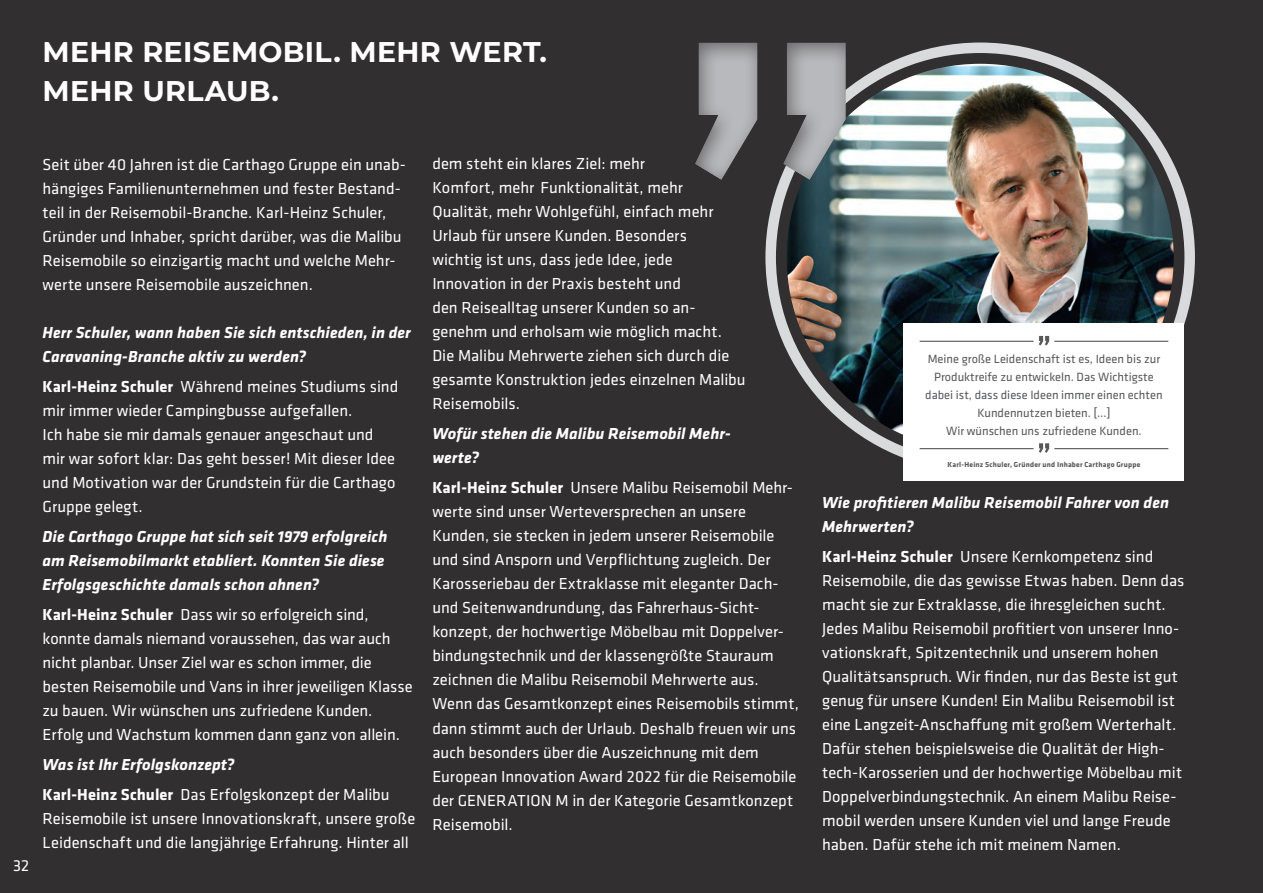
<style>
.page{position:relative;width:1263px;height:893px;background:#312f30}
.page>*{position:absolute;margin:0;border:0;box-sizing:border-box;transform-origin:0 0}
.Klavika_Headline_24p{font:700 28.5px "Montserrat";letter-spacing:.01em;color:#fff}
.Klavika_Headline_24p-2{font:16.5px/24px "Klavika Basic";color:#fff}
.Klavika_Headline_24p-3{font:italic 700 16.5px/24px "Klavika Basic";letter-spacing:.005em;color:#fff}
.Klavika_Copy_11_pt_Z{font:12.3px/18px "Klavika Basic";color:#57585a;text-align:center}
.t1{font:700 7.5px "Klavika Basic";letter-spacing:.03em;color:#57585a}
.s1{font-weight:700}
</style>
<div class="page">
<img style="left:787px;top:64px;width:387px;height:387px;border-radius:193px">
<div style="left:904px;top:323px;width:280px;height:157px;background:#fff"></div>
<div style="left:693px;top:42px;width:153px;height:138px;background:#231f20;opacity:.5"></div>
<hr style="left:1054px;top:341px;width:114px;height:1px;background:#57585a">
<svg style="left:1039px;top:336px;width:10px;height:9px"></svg>
<hr style="left:919px;top:341px;width:114px;height:1px;background:#57585a">
<hr style="left:1054px;top:448px;width:114px;height:1px;background:#57585a">
<svg style="left:1039px;top:443px;width:10px;height:10px"></svg>
<hr style="left:919px;top:448px;width:114px;height:1px;background:#57585a">
<p class="Klavika_Headline_24p" style="left:43px;top:32px;width:506px">MEHR REISEMOBIL. MEHR WERT.</p>
<p class="Klavika_Headline_24p" style="left:43px;top:71px;width:238px">MEHR URLAUB.</p>
<p class="Klavika_Headline_24p-2" style="left:13px;top:853px;width:18px">32</p>
<p class="Klavika_Headline_24p-2" style="left:43px;top:152px;width:365px">Seit über 40 Jahren ist die Carthago Gruppe ein unab&shy;hängiges Familienunternehmen und fester Bestand&shy;teil in der Reisemobil-Branche. Karl-Heinz Schuler, Gründer und Inhaber, spricht darüber, was die Malibu Reisemobile so einzigartig macht und welche Mehr&shy;werte unsere Reisemobile auszeichnen.</p>
<p class="Klavika_Headline_24p-3" style="left:43px;top:320px;width:370px">Herr Schuler, wann haben Sie sich entschieden, in der<br>Caravaning-Branche aktiv zu werden?</p>
<p class="Klavika_Headline_24p-2" style="left:43px;top:374px;width:357px"><span class="s1">Karl-Heinz Schuler</span> Während meines Studiums sind mir immer wieder Campingbusse aufgefallen.<br>Ich habe sie mir damals genauer angeschaut und mir war sofort klar: Das geht besser! Mit dieser Idee und Motivation war der Grundstein für die Carthago Gruppe gelegt.</p>
<p class="Klavika_Headline_24p-3" style="left:43px;top:524px;width:346px">Die Carthago Gruppe hat sich seit 1979 erfolgreich am Reisemobilmarkt etabliert. Konnten Sie diese<br>Erfolgsgeschichte damals schon ahnen?</p>
<p class="Klavika_Headline_24p-2" style="left:43px;top:602px;width:372px"><span class="s1">Karl-Heinz Schuler</span> Dass wir so erfolgreich sind, konnte damals niemand voraussehen, das war auch nicht planbar. Unser Ziel war es schon immer, die besten Reisemobile und Vans in ihrer jeweiligen Klasse zu bauen. Wir wünschen uns zufriedene Kunden.<br>Erfolg und Wachstum kommen dann ganz von allein.</p>
<p class="Klavika_Headline_24p-3" style="left:43px;top:752px;width:194px">Was ist Ihr Erfolgskonzept?</p>
<p class="Klavika_Headline_24p-2" style="left:43px;top:782px;width:374px"><span class="s1">Karl-Heinz Schuler</span> Das Erfolgskonzept der Malibu<br>Reisemobile ist unsere Innovationskraft, unsere große<br>Leidenschaft und die langjährige Erfahrung. Hinter all</p>
<p class="Klavika_Headline_24p-2" style="left:432px;top:151px;width:315px">dem steht ein klares Ziel: mehr<br>Komfort, mehr Funktionalität, mehr Qualität, mehr Wohlgefühl, einfach mehr Urlaub für unsere Kunden. Besonders<br>wichtig ist uns, dass jede Idee, jede Innovation in der Praxis besteht und<br>den Reisealltag unserer Kunden so an&shy;genehm und erholsam wie möglich macht.<br>Die Malibu Mehrwerte ziehen sich durch die gesamte Konstruktion jedes einzelnen Malibu Reisemobils.</p>
<p class="Klavika_Headline_24p-3" style="left:432px;top:421px;width:300px">Wofür stehen die Malibu Reisemobil Mehr&shy;werte?</p>
<p class="Klavika_Headline_24p-2" style="left:432px;top:475px;width:368px"><span class="s1">Karl-Heinz Schuler</span> Unsere Malibu Reisemobil Mehr&shy;werte sind unser Werteversprechen an unsere Kunden, sie stecken in jedem unserer Reisemobile und sind Ansporn und Verpflichtung zugleich. Der Karosseriebau der Extraklasse mit eleganter Dach&shy;und Seitenwandrundung, das Fahrerhaus-Sicht&shy;konzept, der hochwertige Möbelbau mit Doppelver&shy;bindungstechnik und der klassengrößte Stauraum zeichnen die Malibu Reisemobil Mehrwerte aus.<br>Wenn das Gesamtkonzept eines Reisemobils stimmt, dann stimmt auch der Urlaub. Deshalb freuen wir uns auch besonders über die Auszeichnung mit dem European Innovation Award 2022 für die Reisemobile der GENERATION M in der Kategorie Gesamtkonzept Reisemobil.</p>
<p class="Klavika_Copy_11_pt_Z" style="left:925px;top:349px;width:239px">Meine große Leidenschaft ist es, Ideen bis zur Produktreife zu entwickeln. Das Wichtigste dabei ist, dass diese Ideen immer einen echten Kundennutzen bieten. […]<br>Wir wünschen uns zufriedene Kunden.</p>
<p class="t1" style="left:948px;top:459px;width:194px">Karl-Heinz Schuler, Gründer und Inhaber Carthago Gruppe</p>
<p class="Klavika_Headline_24p-3" style="left:822px;top:490px;width:348px">Wie profitieren Malibu Reisemobil Fahrer von den<br>Mehrwerten?</p>
<p class="Klavika_Headline_24p-2" style="left:822px;top:544px;width:364px"><span class="s1">Karl-Heinz Schuler</span> Unsere Kernkompetenz sind Reisemobile, die das gewisse Etwas haben. Denn das macht sie zur Extraklasse, die ihresgleichen sucht.<br>Jedes Malibu Reisemobil profitiert von unserer Inno&shy;vationskraft, Spitzentechnik und unserem hohen Qualitätsanspruch. Wir finden, nur das Beste ist gut genug für unsere Kunden! Ein Malibu Reisemobil ist eine Langzeit-Anschaffung mit großem Werterhalt.<br>Dafür stehen beispielsweise die Qualität der High&shy;tech-Karosserien und der hochwertige Möbelbau mit Doppelverbindungstechnik. An einem Malibu Reise&shy;mobil werden unsere Kunden viel und lange Freude haben. Dafür stehe ich mit meinem Namen.</p>
</div>
